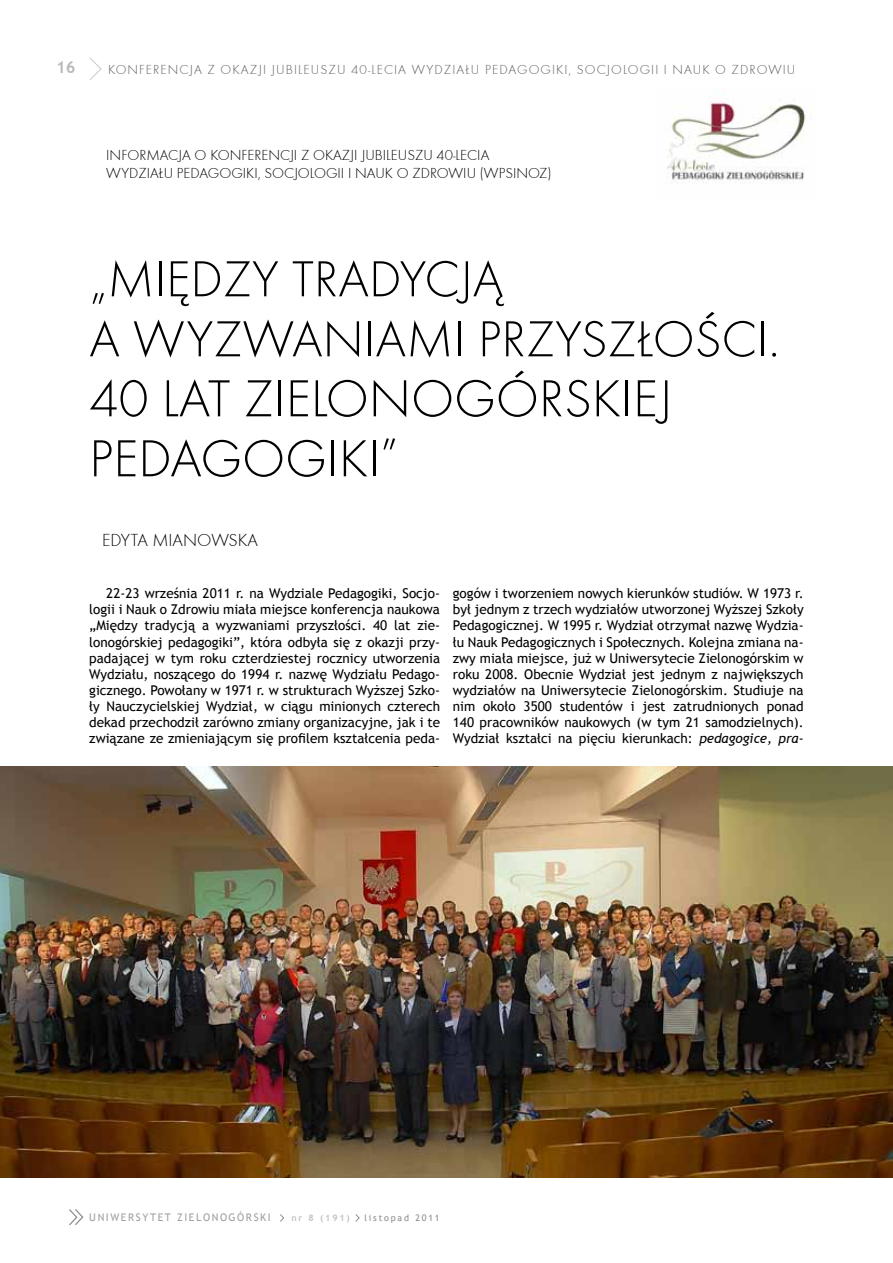
<style>
.page{position:relative;width:893px;height:1263px;background:#fff}
.page>*{position:absolute;margin:0;border:0;box-sizing:border-box;transform-origin:0 0}
.t1{font:54px/60px "Futura TEE Ligh";color:#000}
.t2{font:52.5px/60px "Futura TEE Ligh";color:#000}
.t3{font:18px "Futura TEE Ligh";color:#000}
.t4{font:700 16.5px "Trebuchet MS";color:#b8babc}
.t5{font:15px/18px "Futura TEE Ligh";color:#000}
.t6{font:13.5px/16px "Trebuchet MS";color:#000;text-align:justify}
.t7{font:13.5px "Futura TEE Ligh";letter-spacing:.08em;color:#58595b}
.t8{font:10.5px "Trebuchet MS";letter-spacing:.15em;color:#9da0a2}
.t9{font:9px "Trebuchet MS";letter-spacing:.2em;color:#8a8c8e}
.t10{font:700 9px "Trebuchet MS";color:#c0c2c4}
.s1{font-style:italic}
</style>
<div class="page">
<svg style="left:90px;top:58px;width:12px;height:22px"></svg>
<svg style="left:280px;top:1214px;width:4px;height:8px"></svg>
<svg style="left:355px;top:1214px;width:5px;height:8px"></svg>
<svg style="left:69px;top:1209px;width:15px;height:17px"></svg>
<img style="left:667px;top:97px;width:146px;height:87px">
<img style="left:0;top:766px;width:893px;height:412px">
<p class="t4" style="left:56px;top:57px;width:21px">16</p>
<p class="t7" style="left:108px;top:61px;width:689px">KONFERENCJA Z OKAZJI JUBILEUSZU 40-LECIA WYDZIAŁU PEDAGOGIKI, SOCJOLOGII I NAUK O ZDROWIU</p>
<p class="t5" style="left:106px;top:146px;width:447px">I NFORMACJA O KONFERENCJI Z OKAZJI JUBILEUSZU 40-LECIA<br>WYDZIAŁU PEDAGOGIKI, SOCJOLOGII I NAUK O ZDROWIU (WPSIN OZ)</p>
<h2 class="t2" style="left:89px;top:249px;width:692px">„M IĘDZY TRADYCJĄ<br>A WYZWANIAMI PRZYSZŁOŚCI.</h2>
<h1 class="t1" style="left:89px;top:369px;width:584px">40 LAT ZIELONOGÓRSKIEJ<br>PEDAGOGIKI”</h1>
<h3 class="t3" style="left:102px;top:530px;width:157px">EDYTA M IANOWSKA</h3>
<p class="t6" style="left:89px;top:586px;width:352px;text-indent:17px">22-23 września 2011 r. na Wydziale Pedagogiki, Socjo&shy;logii i Nauk o Zdrowiu miała miejsce konferencja naukowa „Między tradycją a wyzwaniami przyszłości. 40 lat zie&shy;lonogórskiej pedagogiki”, która odbyła się z okazji przy&shy;padającej w tym roku czterdziestej rocznicy utworzenia Wydziału, noszącego do 1994 r. nazwę Wydziału Pedago&shy;gicznego. Powołany w 1971 r. w strukturach Wyższej Szko&shy;ły Nauczycielskiej Wydział, w ciągu minionych czterech dekad przechodził zarówno zmiany organizacyjne, jak i te związane ze zmieniającym się profilem kształcenia peda-</p>
<p class="t6" style="left:453px;top:586px;width:352px">gogów i tworzeniem nowych kierunków studiów. W 1973 r. był jednym z trzech wydziałów utworzonej Wyższej Szkoły Pedagogicznej. W 1995 r. Wydział otrzymał nazwę Wydzia&shy;łu Nauk Pedagogicznych i Społecznych. Kolejna zmiana na&shy;zwy miała miejsce, już w Uniwersytecie Zielonogórskim w roku 2008. Obecnie Wydział jest jednym z największych wydziałów na Uniwersytecie Zielonogórskim. Studiuje na nim około 3500 studentów i jest zatrudnionych ponad 140 pracowników naukowych (w tym 21 samodzielnych).<br>Wydział kształci na pięciu kierunkach: <span class="s1">pedagogice, pra-</span></p>
<p class="t8" style="left:89px;top:1211px;width:183px">UNIWERSYTET ZIELONOGÓRSKI</p>
<p class="t10" style="left:291px;top:1212px;width:60px">nr 8 (191)</p>
<p class="t9" style="left:364px;top:1212px;width:77px">listopad 2011</p>
</div>
